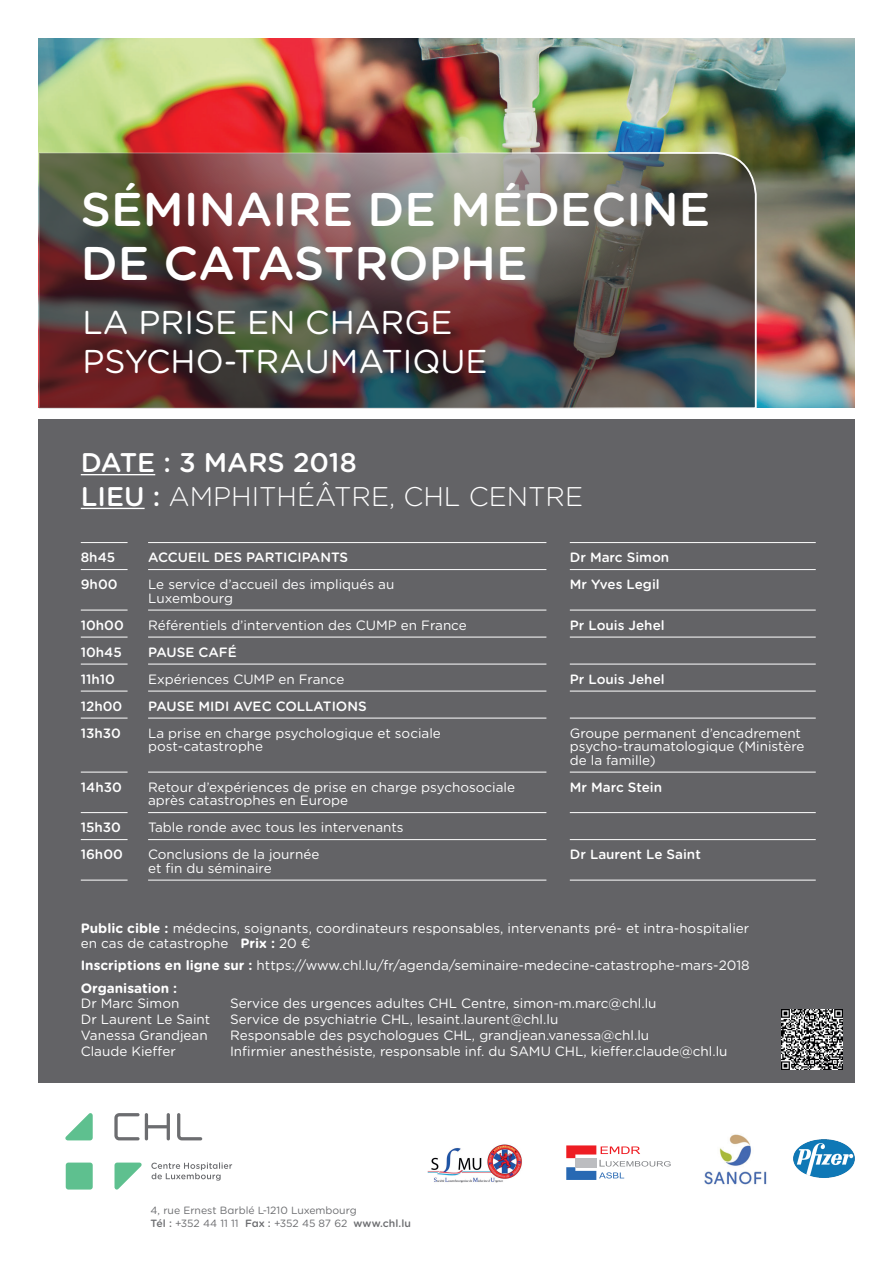
<style>
.page{position:relative;width:893px;height:1263px;background:#fff}
.page>*{position:absolute;margin:0;border:0;box-sizing:border-box;transform-origin:0 0}
.t1{font:500 47.25px/54px "Gotham Rounded";color:#fff}
.t2{font:33px/39px "Gotham Rounded";color:#fff}
.t3{font:300 27px/33.8px "Gotham Rounded";color:#fff}
.t4{font:13.5px/13.5px "Gotham Rounded";color:#fff}
.t5{font:500 13.5px/27px "Gotham Rounded";color:#fff}
.t6{font:10.5px/12.6px "Gotham Rounded";letter-spacing:-.005em;color:#6c6d70}
.s1{font-weight:500}
.s2{font-weight:700}
</style>
<div class="page">
<img style="left:38px;top:38px;width:817px;height:370px">
<img style="left:38px;top:151px;width:719px;height:258px">
<div style="left:38px;top:419px;width:817px;height:663px;background:#636366"></div>
<hr style="left:81px;top:542px;width:47px;height:1px;background:#fff">
<hr style="left:81px;top:569px;width:47px;height:1px;background:#fff">
<hr style="left:81px;top:610px;width:47px;height:1px;background:#fff">
<hr style="left:81px;top:637px;width:47px;height:1px;background:#fff">
<hr style="left:81px;top:664px;width:47px;height:1px;background:#fff">
<hr style="left:81px;top:691px;width:47px;height:1px;background:#fff">
<hr style="left:81px;top:718px;width:47px;height:1px;background:#fff">
<hr style="left:81px;top:772px;width:47px;height:1px;background:#fff">
<hr style="left:81px;top:812px;width:47px;height:1px;background:#fff">
<hr style="left:81px;top:839px;width:47px;height:1px;background:#fff">
<hr style="left:81px;top:880px;width:47px;height:1px;background:#fff">
<hr style="left:570px;top:542px;width:246px;height:1px;background:#fff">
<hr style="left:570px;top:569px;width:246px;height:1px;background:#fff">
<hr style="left:570px;top:610px;width:246px;height:1px;background:#fff">
<hr style="left:570px;top:637px;width:246px;height:1px;background:#fff">
<hr style="left:570px;top:664px;width:246px;height:1px;background:#fff">
<hr style="left:570px;top:691px;width:246px;height:1px;background:#fff">
<hr style="left:570px;top:718px;width:246px;height:1px;background:#fff">
<hr style="left:570px;top:772px;width:246px;height:1px;background:#fff">
<hr style="left:570px;top:812px;width:246px;height:1px;background:#fff">
<hr style="left:570px;top:839px;width:246px;height:1px;background:#fff">
<hr style="left:570px;top:880px;width:246px;height:1px;background:#fff">
<hr style="left:148px;top:542px;width:398px;height:1px;background:#fff">
<hr style="left:148px;top:569px;width:398px;height:1px;background:#fff">
<hr style="left:148px;top:610px;width:398px;height:1px;background:#fff">
<hr style="left:148px;top:637px;width:398px;height:1px;background:#fff">
<hr style="left:148px;top:664px;width:398px;height:1px;background:#fff">
<hr style="left:148px;top:691px;width:398px;height:1px;background:#fff">
<hr style="left:148px;top:718px;width:398px;height:1px;background:#fff">
<hr style="left:148px;top:772px;width:398px;height:1px;background:#fff">
<hr style="left:148px;top:812px;width:398px;height:1px;background:#fff">
<hr style="left:148px;top:839px;width:398px;height:1px;background:#fff">
<hr style="left:148px;top:880px;width:398px;height:1px;background:#fff">
<hr style="left:81px;top:474px;width:74px;height:1px;background:#fff">
<hr style="left:81px;top:508px;width:64px;height:1px;background:#fff">
<div style="left:66px;top:1162px;width:27px;height:27px;background:#5ec08f;border-radius:3px"></div>
<svg style="left:65px;top:1113px;width:28px;height:27px"></svg>
<svg style="left:115px;top:1162px;width:27px;height:28px"></svg>
<svg style="left:151px;top:1162px;width:81px;height:18px"></svg>
<svg style="left:114px;top:1113px;width:88px;height:27px"></svg>
<img style="left:427px;top:1144px;width:95px;height:39px">
<img style="left:782px;top:1009px;width:60px;height:60px">
<svg style="left:566px;top:1145px;width:105px;height:35px"></svg>
<div style="left:575px;top:1158px;width:21px;height:9px;background:#bcbdc0"></div>
<img style="left:704px;top:1134px;width:63px;height:51px">
<img style="left:793px;top:1139px;width:62px;height:39px">
<h1 class="t1" style="left:81px;top:180px;width:631px">SÉMINAIRE DE MÉDECINE<br>DE CATASTROPHE</h1>
<h2 class="t2" style="left:82px;top:301px;width:407px">LA PRISE EN CHARGE<br>PSYCHO-TRAUMATIQUE</h2>
<h3 class="t3" style="left:81px;top:444px;width:504px"><span class="s1">DATE : 3 MARS 2018<br>LIEU :</span> AMPHITHÉÂTRE, CHL CENTRE</h3>
<p class="t5" style="left:81px;top:543px;width:38px">8h45<br>9h00</p>
<p class="t5" style="left:81px;top:611px;width:45px">10h00<br>10h45<br>11h10<br>12h00<br>13h30</p>
<p class="t5" style="left:81px;top:773px;width:43px">14h30</p>
<p class="t5" style="left:81px;top:813px;width:44px">15h30<br>16h00</p>
<p class="t5" style="left:148px;top:543px;width:202px">ACCUEIL DES PARTICIPANTS</p>
<p class="t4" style="left:148px;top:577px;width:248px">Le service d’accueil des impliqués au<br>Luxembourg</p>
<p class="t4" style="left:148px;top:617px;width:320px">Référentiels d’intervention des CUMP en France</p>
<p class="t5" style="left:148px;top:638px;width:90px">PAUSE CAFÉ</p>
<p class="t4" style="left:148px;top:671px;width:198px">Expériences CUMP en France</p>
<p class="t5" style="left:148px;top:692px;width:220px">PAUSE MIDI AVEC COLLATIONS</p>
<p class="t4" style="left:148px;top:725px;width:294px">La prise en charge psychologique et sociale post-catastrophe</p>
<p class="t4" style="left:148px;top:779px;width:369px">Retour d’expériences de prise en charge psychosociale après catastrophes en Europe</p>
<p class="t4" style="left:148px;top:813px;width:257px;line-height:27px">Table ronde avec tous les intervenants<br>Conclusions de la journée</p>
<p class="t4" style="left:148px;top:860px;width:125px">et fin du séminaire</p>
<p class="t5" style="left:570px;top:543px;width:101px">Dr Marc Simon<br>Mr Yves Legil</p>
<p class="t5" style="left:570px;top:611px;width:96px">Pr Louis Jehel</p>
<p class="t5" style="left:570px;top:665px;width:96px">Pr Louis Jehel</p>
<p class="t4" style="left:570px;top:725px;width:236px">Groupe permanent d’encadrement psycho-traumatologique (Ministère de la famille)</p>
<p class="t5" style="left:570px;top:773px;width:94px">Mr Marc Stein</p>
<p class="t5" style="left:570px;top:840px;width:133px">Dr Laurent Le Saint</p>
<p class="t4" style="left:81px;top:919px;width:670px;line-height:15.8px"><span class="s2">Public cible :</span> médecins, soignants, coordinateurs responsables, intervenants pré- et intra-hospitalier en cas de catastrophe <span class="s2">Prix :</span> 20 €</p>
<p class="t4" style="left:81px;top:954px;width:670px;line-height:22.1px"><span class="s2">Inscriptions en ligne sur :</span> https://www.chl.lu/fr/agenda/seminaire-medecine-catastrophe-mars-2018<br><span class="s2">Organisation :</span></p>
<p class="t4" style="left:81px;top:996px;width:100px">Dr Marc Simon</p>
<p class="t4" style="left:230px;top:996px;width:428px">Service des urgences adultes CHL Centre, simon-m.marc@chl.lu</p>
<p class="t4" style="left:81px;top:1012px;width:131px">Dr Laurent Le Saint</p>
<p class="t4" style="left:230px;top:1012px;width:330px">Service de psychiatrie CHL, lesaint.laurent@chl.lu</p>
<p class="t4" style="left:81px;top:1028px;width:128px">Vanessa Grandjean</p>
<p class="t4" style="left:230px;top:1028px;width:421px">Responsable des psychologues CHL, grandjean.vanessa@chl.lu</p>
<p class="t4" style="left:81px;top:1043px;width:97px">Claude Kieffer</p>
<p class="t4" style="left:230px;top:1043px;width:499px">Infirmier anesthésiste, responsable inf. du SAMU CHL, kieffer.claude@chl.lu</p>
<p class="t6" style="left:151px;top:1204px;width:262px">4, rue Ernest Barblé L-1210 Luxembourg<br><span class="s1">Tél :</span> +352 44 11 11 <span class="s1">Fax :</span> +352 45 87 62 <span class="s1">www.chl.lu</span></p>
</div>
